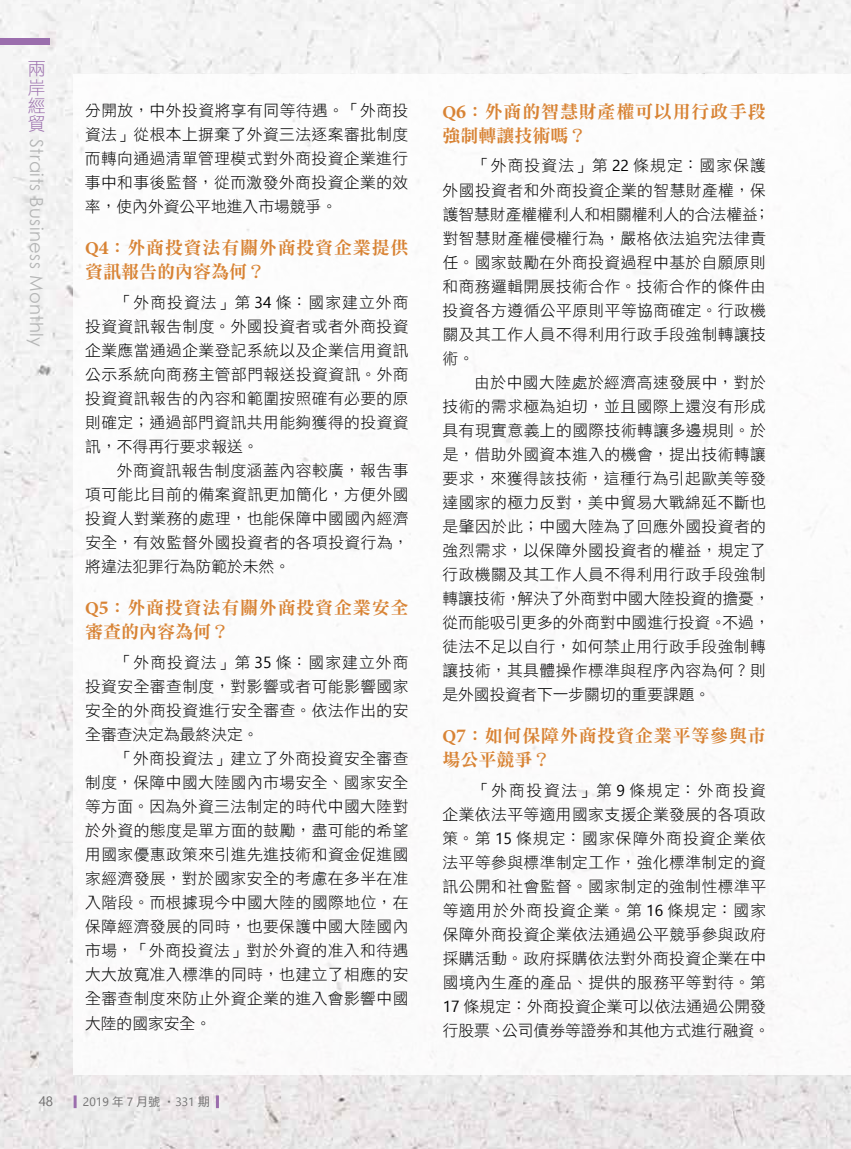
<style>
.page{position:relative;width:851px;height:1149px;background:#fff}
.page>*{position:absolute;margin:0;border:0;box-sizing:border-box;transform-origin:0 0}
.t1{font:18px/24px "DF Ming Std W9";letter-spacing:.045em;color:#d88334}
.t2{font:18px "Century Gothic";letter-spacing:.025em;color:#b5b6b6}
.t3{font:18px/18.5px "DF Hei Std W3";color:#9b6ead;text-align:justify}
.t4{font:15.75px/24px "DF Hei Std W3";letter-spacing:.03em;color:#000;text-align:justify}
.t5{font:13.5px "Ebrima";color:#727171}
.t6{font:12px "Nirmala UI";color:#727171}
.s1{font-family:"Minion Pro";font-weight:700}
.s2{font-family:"Minion Pro";font-weight:700;font-size:19.8px}
.s3{font-family:"DF Ming Std W7"}
.s4{font-family:"Ebrima"}
.s5{font-family:"DF Hei Std W5"}
</style>
<div class="page">
<img style="left:0;top:0;width:850px;height:1148px">
<div style="left:74px;top:74px;width:776px;height:1000px;background:#fff"></div>
<div style="left:0;top:38px;width:50px;height:7px;background:#9b6ead"></div>
<svg style="left:74px;top:1095px;width:3px;height:12px"></svg>
<svg style="left:216px;top:1095px;width:3px;height:12px"></svg>
<p class="t3" style="left:28px;top:59px;width:19px">兩岸經貿</p>
<p class="t2" style="left:49px;top:139px;width:209px;rotate:90deg">Straits Business Monthly</p>
<p class="t4" style="left:85px;top:98px;width:325px">分開放，中外投資將享有同等待遇。「外商投資法」從根本上摒棄了外資三法逐案審批制度而轉向通過清單管理模式對外商投資企業進行事中和事後監督，從而激發外商投資企業的效率，使內外資公平地進入市場競爭。</p>
<p class="t1" style="left:85px;top:235px;width:325px"><span class="s1">Q</span><span class="s2">4</span><span class="s3">：</span>外商投資法有關外商投資企業提供資訊報告的內容為何<span class="s3">？</span></p>
<p class="t4" style="left:85px;top:290px;width:325px;text-indent:31px">「外商投資法」第 <span class="s4">34</span> 條：國家建立外商投資資訊報告制度。外國投資者或者外商投資企業應當通過企業登記系統以及企業信用資訊公示系統向商務主管部門報送投資資訊。外商投資資訊報告的內容和範圍按照確有必要的原則確定；通過部門資訊共用能夠獲得的投資資訊，不得再行要求報送。</p>
<p class="t4" style="left:85px;top:458px;width:325px;text-indent:32px">外商資訊報告制度涵蓋內容較廣，報告事項可能比目前的備案資訊更加簡化，方便外國投資人對業務的處理，也能保障中國國內經濟安全，有效監督外國投資者的各項投資行為，將違法犯罪行為防範於未然。</p>
<p class="t1" style="left:85px;top:595px;width:325px"><span class="s1">Q</span><span class="s2">5</span><span class="s3">：</span>外商投資法有關外商投資企業安全審查的內容為何<span class="s3">？</span></p>
<p class="t4" style="left:85px;top:650px;width:325px;text-indent:31px">「外商投資法」第 <span class="s4">35</span> 條：國家建立外商投資安全審查制度，對影響或者可能影響國家安全的外商投資進行安全審查。依法作出的安全審查決定為最終決定。</p>
<p class="t4" style="left:85px;top:746px;width:325px;text-indent:32px">「外商投資法」建立了外商投資安全審查制度，保障中國大陸國內市場安全、國家安全等方面。因為外資三法制定的時代中國大陸對於外資的態度是單方面的鼓勵，盡可能的希望用國家優惠政策來引進先進技術和資金促進國家經濟發展，對於國家安全的考慮在多半在准入階段。而根據現今中國大陸的國際地位，在保障經濟發展的同時，也要保護中國大陸國內市場，「外商投資法」對於外資的准入和待遇大大放寬准入標準的同時，也建立了相應的安全審查制度來防止外資企業的進入會影響中國大陸的國家安全。</p>
<p class="t5" style="left:39px;top:1091px;width:16px">48</p>
<p class="t6" style="left:83px;top:1091px;width:128px">2019 <span class="s5">年</span> 7 <span class="s5">月號 ‧</span>331 <span class="s5">期</span></p>
<p class="t1" style="left:442px;top:99px;width:325px"><span class="s1">Q</span><span class="s2">6</span><span class="s3">：</span>外商的智慧財產權可以用行政手段強制轉讓技術嗎<span class="s3">？</span></p>
<p class="t4" style="left:442px;top:153px;width:329px;text-align:left;text-indent:31px">「外商投資法」第 <span class="s4">22</span> 條規定：國家保護外國投資者和外商投資企業的智慧財產權，保護智慧財產權權利人和相關權利人的合法權益；對智慧財產權侵權行為，嚴格依法追究法律責任。國家鼓勵在外商投資過程中基於自願原則和商務邏輯開展技術合作。技術合作的條件由投資各方遵循公平原則平等協商確定。行政機關及其工作人員不得利用行政手段強制轉讓技術。</p>
<p class="t4" style="left:442px;top:369px;width:329px;text-align:left;text-indent:32px">由於中國大陸處於經濟高速發展中，對於技術的需求極為迫切，並且國際上還沒有形成具有現實意義上的國際技術轉讓多邊規則。於是，借助外國資本進入的機會，提出技術轉讓要求，來獲得該技術，這種行為引起歐美等發達國家的極力反對，美中貿易大戰綿延不斷也是肇因於此；中國大陸為了回應外國投資者的強烈需求，以保障外國投資者的權益，規定了行政機關及其工作人員不得利用行政手段強制轉讓技術，解決了外商對中國大陸投資的擔憂，從而能吸引更多的外商對中國進行投資。不過，徒法不足以自行，如何禁止用行政手段強制轉讓技術，其具體操作標準與程序內容為何？則是外國投資者下一步關切的重要課題。</p>
<p class="t1" style="left:442px;top:723px;width:325px"><span class="s1">Q</span><span class="s2">7</span><span class="s3">：</span>如何保障外商投資企業平等參與市場公平競爭<span class="s3">？</span></p>
<p class="t4" style="left:442px;top:777px;width:329px;text-align:left;text-indent:31px">「外商投資法」第 <span class="s4">9</span> 條規定：外商投資企業依法平等適用國家支援企業發展的各項政策。第 <span class="s4">15</span> 條規定：國家保障外商投資企業依法平等參與標準制定工作，強化標準制定的資訊公開和社會監督。國家制定的強制性標準平等適用於外商投資企業。第 <span class="s4">16</span> 條規定：國家保障外商投資企業依法通過公平競爭參與政府採購活動。政府採購依法對外商投資企業在中國境內生產的產品、提供的服務平等對待。第<br><span class="s4">17</span> 條規定：外商投資企業可以依法通過公開發行股票、公司債券等證券和其他方式進行融資。</p>
</div>
